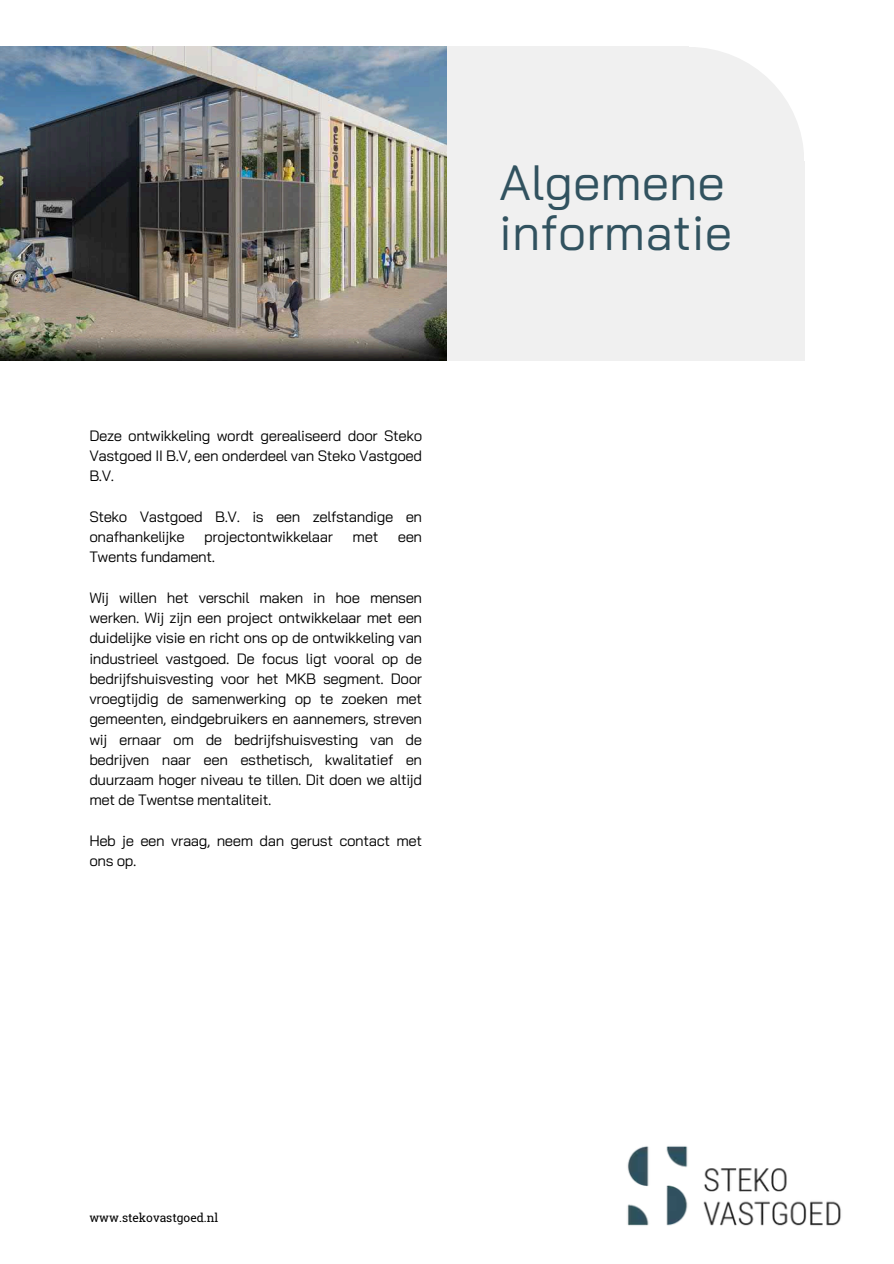
<style>
.page{position:relative;width:894px;height:1264px;background:#fff}
.page>*{position:absolute;margin:0;border:0;box-sizing:border-box;transform-origin:0 0}
.t1{font:49.5px/49.5px "Bai Jamjuree";color:#31525f}
.t2{font:15px/20.2px "Bai Jamjuree";letter-spacing:-.025em;color:#000;text-align:justify}
.t3{font:12px "Roboto Slab";color:#000}
</style>
<div class="page">
<img style="left:627px;top:1146px;width:214px;height:80px">
<div style="left:0;top:161px;width:804px;height:200px;background:#f0f0f0"></div>
<div style="left:573px;top:47px;width:230px;height:229px;background:#f0f0f0;border-radius:50%"></div>
<div style="left:0;top:47px;width:688px;height:314px;background:#f0f0f0"></div>
<img style="left:0;top:47px;width:447px;height:314px">
<h2 class="t2" style="left:89px;top:425px;width:334px">Deze ontwikkeling wordt gerealiseerd door Steko Vastgoed II B.V, een onderdeel van Steko Vastgoed B.V.</h2>
<h2 class="t2" style="left:89px;top:506px;width:334px">Steko Vastgoed B.V. is een zelfstandige en onafhankelijke</h2>
<h2 class="t2" style="left:204px;top:526px;width:131px">projectontwikkelaar</h2>
<h2 class="t2" style="left:352px;top:526px;width:27px">met</h2>
<h2 class="t2" style="left:398px;top:526px;width:26px">een</h2>
<h2 class="t2" style="left:89px;top:546px;width:127px">Twents fundament.</h2>
<p class="t2" style="left:89px;top:587px;width:334px">Wij willen het verschil maken in hoe mensen werken. Wij zijn een project ontwikkelaar met een duidelijke visie en richt ons op de ontwikkeling van industrieel vastgoed. De focus ligt vooral op de bedrijfshuisvesting voor het MKB segment. Door vroegtijdig de samenwerking op te zoeken met gemeenten, eindgebruikers en aannemers, streven wij ernaar om de bedrijfshuisvesting van de bedrijven naar een esthetisch, kwalitatief en duurzaam hoger niveau te tillen. Dit doen we altijd met de Twentse mentaliteit.</p>
<p class="t2" style="left:89px;top:830px;width:334px">Heb je een vraag, neem dan gerust contact met ons op.</p>
<h2 class="t1" style="left:499px;top:157px;width:234px">Algemene informatie</h2>
<h2 class="t3" style="left:89px;top:1209px;width:130px">www.stekovastgoed.nl</h2>
</div>
